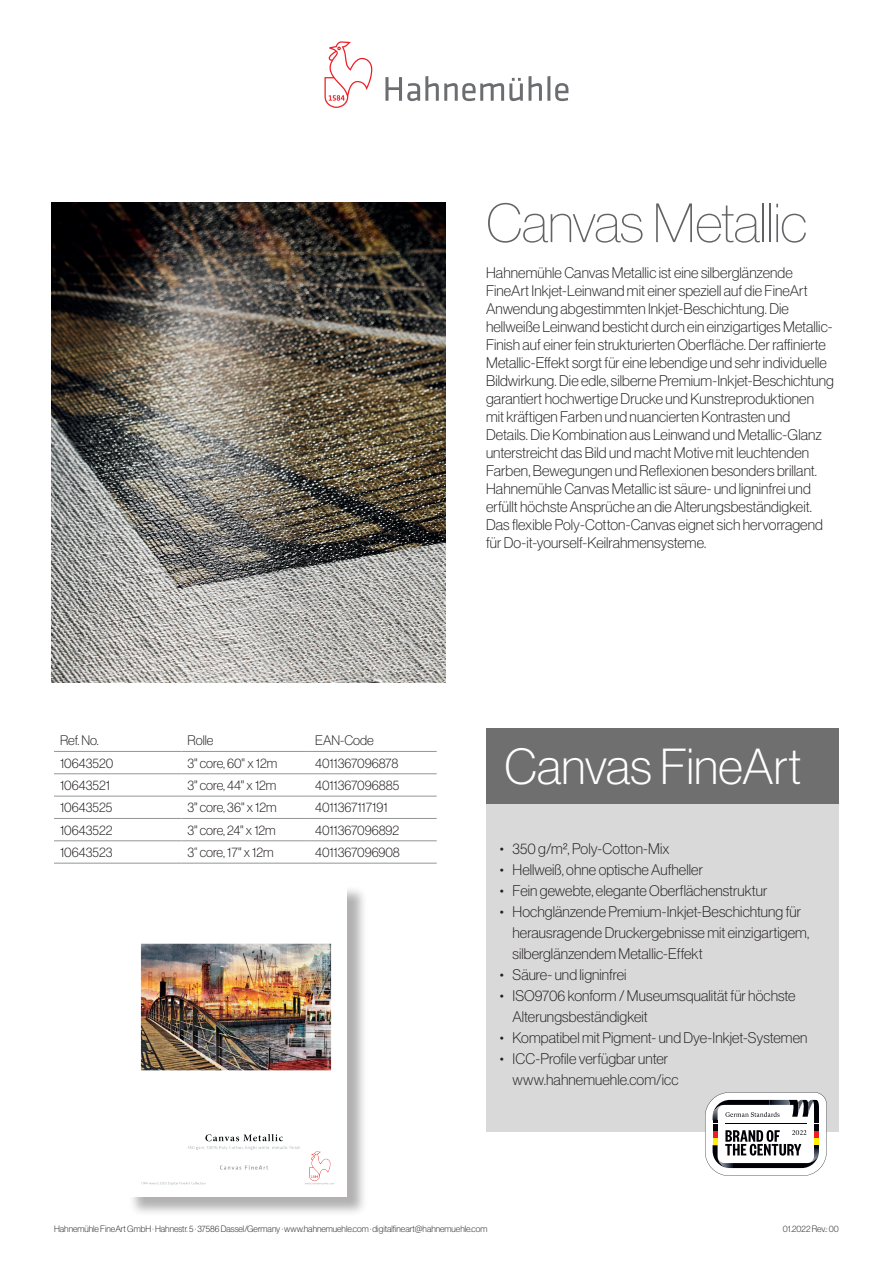
<style>
.page{position:relative;width:893px;height:1263px;background:#fff}
.page>*{position:absolute;margin:0;border:0;box-sizing:border-box;transform-origin:0 0}
.t1{font:54px "N Haas Grotesk DS Pro 25 Th";letter-spacing:-.015em;color:#636366}
.t2{font:49.5px "N Haas Grotesk DS Pro 35 X Lt";color:#fff}
.t3{font:15px/18px "N Haas Grotesk DS Pro 35 X Lt";letter-spacing:.005em;color:#231f20}
.t4{font:13.5px "N Haas Grotesk DS Pro 35 X Lt";color:#231f20}
.t5{font:9px "N Haas Grotesk DS Pro 35 X Lt";color:#231f20}
</style>
<div class="page">
<svg style="left:385px;top:76px;width:183px;height:25px"></svg>
<svg style="left:324px;top:41px;width:48px;height:67px"></svg>
<img style="left:52px;top:202px;width:394px;height:480px">
<div style="left:486px;top:728px;width:353px;height:404px;background:#d9d9d9"></div>
<div style="left:486px;top:728px;width:353px;height:76px;background:#6f6f6f"></div>
<svg style="left:705px;top:1092px;width:122px;height:84px"></svg>
<div style="left:128px;top:885px;width:240px;height:332px;background:#231f20;opacity:.35"></div>
<img style="left:128px;top:885px;width:219px;height:311px">
<hr style="left:54px;top:751px;width:128px;height:1px;background:#939598">
<hr style="left:182px;top:751px;width:127px;height:1px;background:#939598">
<hr style="left:309px;top:751px;width:128px;height:1px;background:#939598">
<hr style="left:54px;top:773px;width:128px;height:1px;background:#939598">
<hr style="left:182px;top:773px;width:127px;height:1px;background:#939598">
<hr style="left:309px;top:773px;width:128px;height:1px;background:#939598">
<hr style="left:54px;top:796px;width:128px;height:1px;background:#939598">
<hr style="left:182px;top:796px;width:127px;height:1px;background:#939598">
<hr style="left:309px;top:796px;width:128px;height:1px;background:#939598">
<hr style="left:54px;top:818px;width:128px;height:1px;background:#939598">
<hr style="left:182px;top:818px;width:127px;height:1px;background:#939598">
<hr style="left:309px;top:818px;width:128px;height:1px;background:#939598">
<hr style="left:54px;top:840px;width:128px;height:1px;background:#939598">
<hr style="left:182px;top:840px;width:127px;height:1px;background:#939598">
<hr style="left:309px;top:840px;width:128px;height:1px;background:#939598">
<hr style="left:54px;top:863px;width:128px;height:1px;background:#939598">
<hr style="left:182px;top:863px;width:127px;height:1px;background:#939598">
<hr style="left:309px;top:863px;width:128px;height:1px;background:#939598">
<p class="t4" style="left:60px;top:733px;width:40px">Ref. No.</p>
<p class="t4" style="left:188px;top:733px;width:27px">Rolle</p>
<p class="t4" style="left:315px;top:733px;width:60px">EAN-Code</p>
<p class="t4" style="left:60px;top:755px;width:55px">10643520</p>
<p class="t4" style="left:188px;top:755px;width:91px">3" core, 60" x 12m</p>
<p class="t4" style="left:315px;top:755px;width:85px">4011367096878</p>
<p class="t4" style="left:60px;top:778px;width:52px">10643521</p>
<p class="t4" style="left:188px;top:778px;width:90px">3" core, 44" x 12m</p>
<p class="t4" style="left:315px;top:778px;width:86px">4011367096885</p>
<p class="t4" style="left:60px;top:800px;width:54px">10643525</p>
<p class="t4" style="left:188px;top:800px;width:91px">3" core, 36" x 12m</p>
<p class="t4" style="left:315px;top:800px;width:74px">4011367117191</p>
<p class="t4" style="left:60px;top:822px;width:54px">10643522</p>
<p class="t4" style="left:188px;top:822px;width:90px">3" core, 24" x 12m</p>
<p class="t4" style="left:315px;top:822px;width:86px">4011367096892</p>
<p class="t4" style="left:60px;top:845px;width:54px">10643523</p>
<p class="t4" style="left:188px;top:845px;width:88px">3“ core, 17" x 12m</p>
<p class="t4" style="left:315px;top:845px;width:86px">4011367096908</p>
<h1 class="t1" style="left:486px;top:193px;width:322px">Canvas Metallic</h1>
<p class="t3" style="left:486px;top:264px;width:349px">Hahnemühle Canvas Metallic ist eine silberglänzende FineArt Inkjet-Leinwand mit einer speziell auf die FineArt Anwendung abgestimmten Inkjet-Beschichtung. Die hellweiße Leinwand besticht durch ein einzigartiges Metallic-Finish auf einer fein strukturierten Oberfläche. Der raffinierte Metallic-Effekt sorgt für eine lebendige und sehr individuelle Bildwirkung. Die edle, silberne Premium-Inkjet-Beschichtung garantiert hochwertige Drucke und Kunstreproduktionen mit kräftigen Farben und nuancierten Kontrasten und Details. Die Kombination aus Leinwand und Metallic-Glanz unterstreicht das Bild und macht Motive mit leuchtenden Farben, Bewegungen und Reflexionen besonders brillant.<br>Hahnemühle Canvas Metallic ist säure- und ligninfrei und erfüllt höchste Ansprüche an die Alterungsbeständigkeit.<br>Das flexible Poly-Cotton-Canvas eignet sich hervorragend für Do-it-yourself-Keilrahmensysteme.</p>
<h2 class="t2" style="left:504px;top:739px;width:299px">Canvas FineArt</h2>
<p class="t3" style="left:500px;top:839px;width:171px">• 350 g/m², Poly-Cotton-Mix</p>
<p class="t3" style="left:500px;top:860px;width:205px">• Hellweiß, ohne optische Aufheller</p>
<p class="t3" style="left:500px;top:881px;width:269px">• Fein gewebte, elegante Oberflächenstruktur</p>
<p class="t3" style="left:512px;top:901px;width:298px;line-height:21px;text-indent:-13px">• Hochglänzende Premium-Inkjet-Beschichtung für herausragende Druckergebnisse mit einzigartigem, silberglänzendem Metallic-Effekt</p>
<p class="t3" style="left:500px;top:965px;width:128px">• Säure- und ligninfrei</p>
<p class="t3" style="left:512px;top:985px;width:285px;line-height:21px;text-indent:-13px">• ISO9706 konform / Museumsqualität für höchste<br>Alterungsbeständigkeit</p>
<p class="t3" style="left:500px;top:1028px;width:309px">• Kompatibel mit Pigment- und Dye-Inkjet-Systemen</p>
<p class="t3" style="left:512px;top:1048px;width:167px;line-height:21px;text-indent:-13px">• ICC-Profile verfügbar unter www.hahnemuehle.com/icc</p>
<p class="t5" style="left:54px;top:1224px;width:435px">Hahnemühle FineArt GmbH · Hahnestr. 5 · 37586 Dassel/Germany · www.hahnemuehle.com · digitalfineart@hahnemuehle.com</p>
<p class="t5" style="left:783px;top:1224px;width:58px">01.2022 Rev.: 00</p>
</div>
